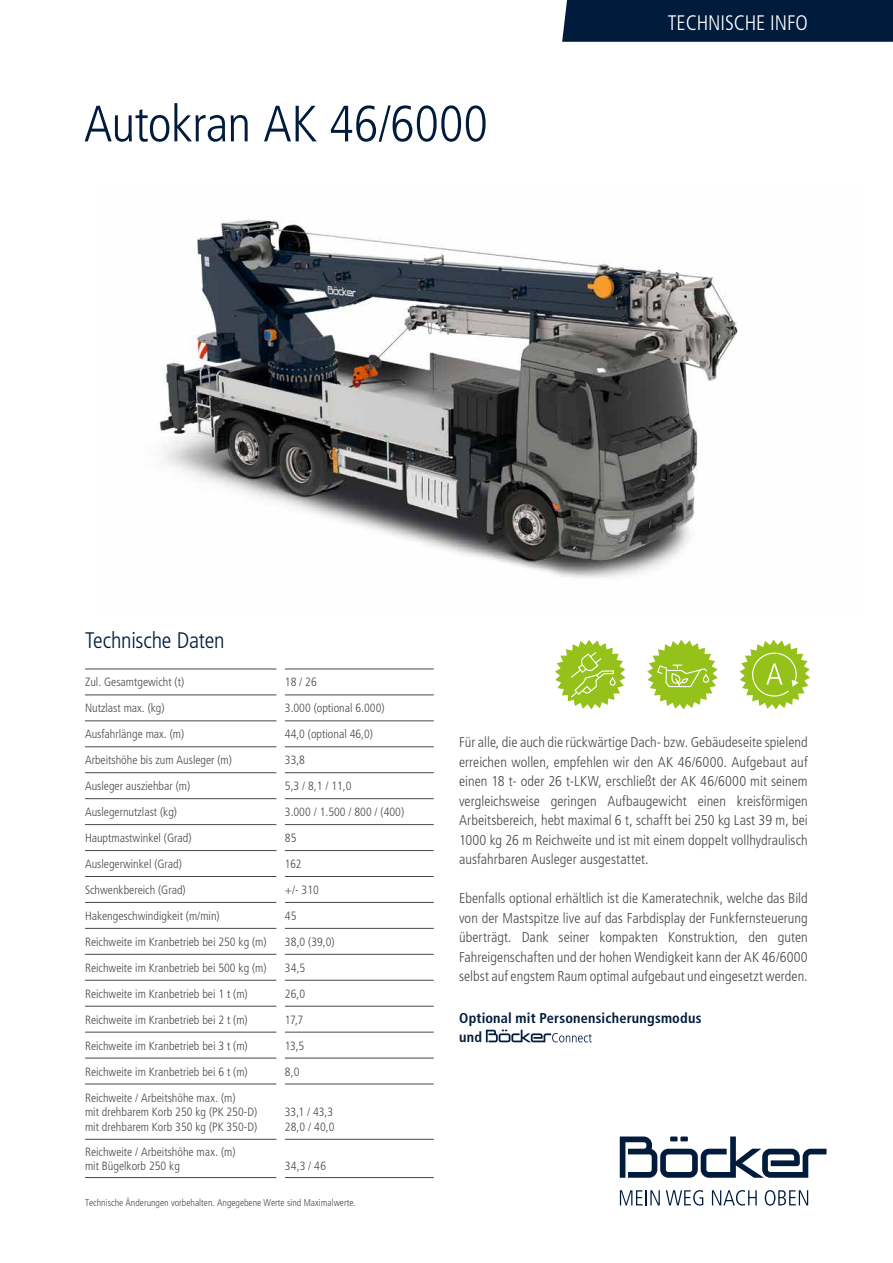
<style>
.page{position:relative;width:893px;height:1263px;background:#fff}
.page>*{position:absolute;margin:0;border:0;box-sizing:border-box;transform-origin:0 0}
.t1{font:300 condensed 51px "Frutiger LT Pro";letter-spacing:-.005em;color:#001b3c}
.t2{font:300 condensed 22.5px "Frutiger LT Pro";letter-spacing:-.01em;color:#001b3c}
.t3{font:300 condensed 21px "Frutiger LT Pro";letter-spacing:-.005em;color:#fff}
.t4{font:300 condensed 14.25px/19.5px "Frutiger LT Pro";letter-spacing:.005em;color:#484847;text-align:justify}
.t5{font:700 condensed 14.25px/19.5px "Frutiger LT Pro";letter-spacing:.015em;color:#001b3c}
.t6{font:300 condensed 12px/14.4px "Frutiger LT Pro";color:#484847}
.t7{font:300 condensed 9.75px "Frutiger LT Pro";color:#484847}
</style>
<div class="page">
<img style="left:157px;top:219px;width:581px;height:359px">
<svg style="left:620px;top:1136px;width:206px;height:42px"></svg>
<svg style="left:620px;top:1190px;width:40px;height:15px"></svg>
<svg style="left:666px;top:1190px;width:37px;height:15px"></svg>
<svg style="left:712px;top:1190px;width:45px;height:15px"></svg>
<svg style="left:765px;top:1190px;width:43px;height:15px"></svg>
<div style="left:562px;top:0;width:331px;height:42px;background:#001b3c"></div>
<svg style="left:486px;top:1030px;width:106px;height:12px"></svg>
<svg style="left:739px;top:640px;width:71px;height:69px"></svg>
<svg style="left:647px;top:640px;width:71px;height:69px"></svg>
<svg style="left:555px;top:640px;width:70px;height:69px"></svg>
<hr style="left:85px;top:669px;width:191px;height:1px;background:#484847">
<hr style="left:285px;top:669px;width:149px;height:1px;background:#484847">
<hr style="left:85px;top:694px;width:191px;height:1px;background:#484847">
<hr style="left:285px;top:694px;width:149px;height:1px;background:#484847">
<hr style="left:85px;top:720px;width:191px;height:1px;background:#484847">
<hr style="left:85px;top:746px;width:191px;height:1px;background:#484847">
<hr style="left:85px;top:772px;width:191px;height:1px;background:#484847">
<hr style="left:85px;top:798px;width:191px;height:1px;background:#484847">
<hr style="left:85px;top:824px;width:191px;height:1px;background:#484847">
<hr style="left:85px;top:850px;width:191px;height:1px;background:#484847">
<hr style="left:85px;top:876px;width:191px;height:1px;background:#484847">
<hr style="left:85px;top:902px;width:191px;height:1px;background:#484847">
<hr style="left:85px;top:928px;width:191px;height:1px;background:#484847">
<hr style="left:85px;top:954px;width:191px;height:1px;background:#484847">
<hr style="left:85px;top:980px;width:191px;height:1px;background:#484847">
<hr style="left:85px;top:1006px;width:191px;height:1px;background:#484847">
<hr style="left:85px;top:1032px;width:191px;height:1px;background:#484847">
<hr style="left:85px;top:1058px;width:191px;height:1px;background:#484847">
<hr style="left:85px;top:1084px;width:191px;height:1px;background:#484847">
<hr style="left:85px;top:1139px;width:191px;height:1px;background:#484847">
<hr style="left:85px;top:1177px;width:191px;height:1px;background:#484847">
<hr style="left:285px;top:720px;width:149px;height:1px;background:#484847">
<hr style="left:285px;top:746px;width:149px;height:1px;background:#484847">
<hr style="left:285px;top:772px;width:149px;height:1px;background:#484847">
<hr style="left:285px;top:798px;width:149px;height:1px;background:#484847">
<hr style="left:285px;top:824px;width:149px;height:1px;background:#484847">
<hr style="left:285px;top:850px;width:149px;height:1px;background:#484847">
<hr style="left:285px;top:876px;width:149px;height:1px;background:#484847">
<hr style="left:285px;top:902px;width:149px;height:1px;background:#484847">
<hr style="left:285px;top:928px;width:149px;height:1px;background:#484847">
<hr style="left:285px;top:954px;width:149px;height:1px;background:#484847">
<hr style="left:285px;top:980px;width:149px;height:1px;background:#484847">
<hr style="left:285px;top:1006px;width:149px;height:1px;background:#484847">
<hr style="left:285px;top:1032px;width:149px;height:1px;background:#484847">
<hr style="left:285px;top:1058px;width:149px;height:1px;background:#484847">
<hr style="left:285px;top:1084px;width:149px;height:1px;background:#484847">
<hr style="left:285px;top:1139px;width:149px;height:1px;background:#484847">
<hr style="left:285px;top:1177px;width:149px;height:1px;background:#484847">
<h1 class="t1" style="left:84px;top:94px;width:405px">Autokran AK 46/6000</h1>
<h3 class="t3" style="left:668px;top:11px;width:141px">TECHNISCHE INFO</h3>
<h2 class="t2" style="left:85px;top:628px;width:141px">Technische Daten</h2>
<p class="t6" style="left:85px;top:675px;width:101px">Zul. Gesamtgewicht (t)</p>
<p class="t6" style="left:285px;top:675px;width:33px">18 / 26</p>
<p class="t6" style="left:85px;top:701px;width:81px">Nutzlast max. (kg)</p>
<p class="t6" style="left:285px;top:701px;width:101px">3.000 (optional 6.000)</p>
<p class="t6" style="left:85px;top:727px;width:101px">Ausfahrlänge max. (m)</p>
<p class="t6" style="left:285px;top:727px;width:90px">44,0 (optional 46,0)</p>
<p class="t6" style="left:85px;top:753px;width:148px">Arbeitshöhe bis zum Ausleger (m)</p>
<p class="t6" style="left:285px;top:753px;width:22px">33,8</p>
<p class="t6" style="left:85px;top:779px;width:107px">Ausleger ausziehbar (m)</p>
<p class="t6" style="left:285px;top:779px;width:68px">5,3 / 8,1 / 11,0</p>
<p class="t6" style="left:85px;top:805px;width:94px">Auslegernutzlast (kg)</p>
<p class="t6" style="left:285px;top:805px;width:121px">3.000 / 1.500 / 800 / (400)</p>
<p class="t6" style="left:85px;top:831px;width:108px">Hauptmastwinkel (Grad)</p>
<p class="t6" style="left:285px;top:831px;width:13px">85</p>
<p class="t6" style="left:85px;top:857px;width:98px">Auslegerwinkel (Grad)</p>
<p class="t6" style="left:285px;top:857px;width:18px">162</p>
<p class="t6" style="left:85px;top:883px;width:102px">Schwenkbereich (Grad)</p>
<p class="t6" style="left:285px;top:883px;width:36px">+/- 310</p>
<p class="t6" style="left:85px;top:909px;width:136px">Hakengeschwindigkeit (m/min)</p>
<p class="t6" style="left:285px;top:909px;width:13px">45</p>
<p class="t6" style="left:85px;top:934px;width:183px">Reichweite im Kranbetrieb bei 250 kg (m)</p>
<p class="t6" style="left:285px;top:934px;width:51px">38,0 (39,0)</p>
<p class="t6" style="left:85px;top:960px;width:183px">Reichweite im Kranbetrieb bei 500 kg (m)</p>
<p class="t6" style="left:285px;top:960px;width:22px">34,5</p>
<p class="t6" style="left:85px;top:986px;width:164px">Reichweite im Kranbetrieb bei 1 t (m)</p>
<p class="t6" style="left:285px;top:986px;width:22px">26,0</p>
<p class="t6" style="left:85px;top:1012px;width:164px">Reichweite im Kranbetrieb bei 2 t (m)</p>
<p class="t6" style="left:285px;top:1012px;width:20px">17,7</p>
<p class="t6" style="left:85px;top:1038px;width:164px">Reichweite im Kranbetrieb bei 3 t (m)</p>
<p class="t6" style="left:285px;top:1038px;width:21px">13,5</p>
<p class="t6" style="left:85px;top:1064px;width:164px">Reichweite im Kranbetrieb bei 6 t (m)</p>
<p class="t6" style="left:285px;top:1064px;width:16px">8,0</p>
<p class="t6" style="left:85px;top:1090px;width:174px">Reichweite / Arbeitshöhe max. (m)<br>mit drehbarem Korb 250 kg (PK 250-D) mit drehbarem Korb 350 kg (PK 350-D)</p>
<p class="t6" style="left:285px;top:1105px;width:51px">33,1 / 43,3<br>28,0 / 40,0</p>
<p class="t6" style="left:85px;top:1144px;width:152px">Reichweite / Arbeitshöhe max. (m) mit Bügelkorb 250 kg</p>
<p class="t6" style="left:285px;top:1159px;width:43px">34,3 / 46</p>
<p class="t7" style="left:85px;top:1196px;width:272px">Technische Änderungen vorbehalten. Angegebene Werte sind Maximalwerte.</p>
<p class="t4" style="left:459px;top:733px;width:350px">Für alle, die auch die rückwärtige Dach- bzw. Gebäudeseite spielend erreichen wollen, empfehlen wir den AK 46/6000. Aufgebaut auf einen 18 t- oder 26 t-LKW, erschließt der AK 46/6000 mit seinem vergleichsweise geringen Aufbaugewicht einen kreisförmigen Arbeitsbereich, hebt maximal 6 t, schafft bei 250 kg Last 39 m, bei 1000 kg 26 m Reichweite und ist mit einem doppelt vollhydraulisch ausfahrbaren Ausleger ausgestattet.</p>
<p class="t4" style="left:459px;top:889px;width:350px">Ebenfalls optional erhältlich ist die Kameratechnik, welche das Bild von der Mastspitze live auf das Farbdisplay der Funkfernsteuerung überträgt. Dank seiner kompakten Konstruktion, den guten Fahreigenschaften und der hohen Wendigkeit kann der AK 46/6000 selbst auf engstem Raum optimal aufgebaut und eingesetzt werden.</p>
<p class="t5" style="left:459px;top:1008px;width:244px">Optional mit Personensicherungsmodus und</p>
</div>
